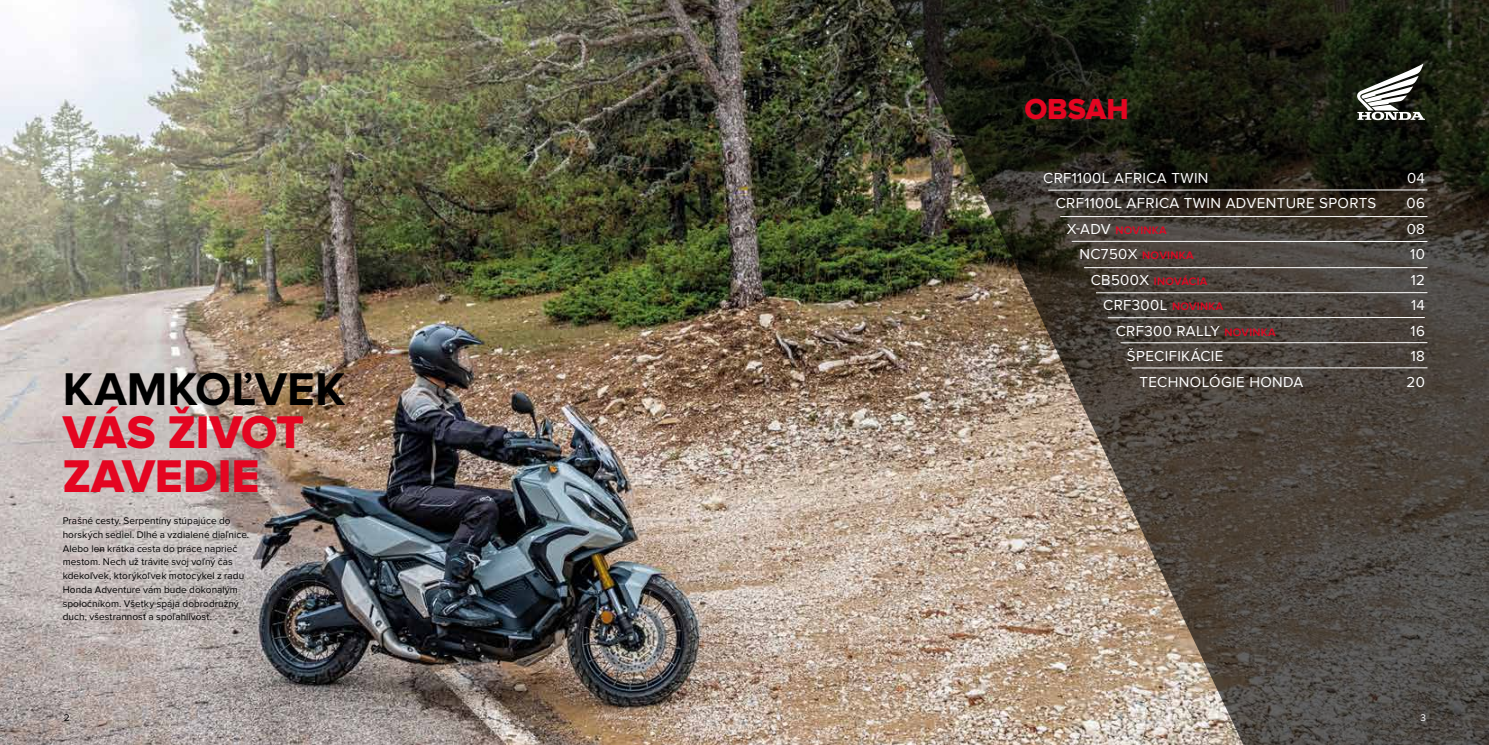
<style>
.page{position:relative;width:1489px;height:745px;background:#fff}
.page>*{position:absolute;margin:0;border:0;box-sizing:border-box;transform-origin:0 0}
.t1{font:47.5px/43.8px "Proxima Nova Extrabld";letter-spacing:-.005em;color:#e40521}
.t2{font:700 47.5px "Proxima Nova";letter-spacing:-.005em;color:#000}
.t3{font:30px "Proxima Nova Extrabld";color:#e40521}
.t4{font:15px/25.5px "Proxima Nova";letter-spacing:.025em;color:#fff;text-align:center}
.t5{font:600 11.25px "Proxima Nova";letter-spacing:.025em;color:#e40521}
.t6{font:10px/13.8px "Proxima Nova";letter-spacing:.005em;color:#000}
.t7{font:10px "Proxima Nova";color:#fff}
.s1{font-weight:400;font-size:15px;color:#fff}
.s2{font-weight:600;font-size:11.25px;color:#e40521}
</style>
<div class="page">
<img style="left:745px;top:0;width:137px;height:744px">
<img style="left:0;top:0;width:745px;height:744px">
<svg style="left:882px;top:0;width:606px;height:744px;background:#5a5347"></svg>
<svg style="left:1356px;top:64px;width:68px;height:56px"></svg>
<hr style="left:1048px;top:190px;width:379px;height:1px;background:#fff">
<hr style="left:1060px;top:216px;width:367px;height:1px;background:#fff">
<hr style="left:1071px;top:241px;width:356px;height:1px;background:#fff">
<hr style="left:1084px;top:267px;width:343px;height:1px;background:#fff">
<hr style="left:1095px;top:292px;width:332px;height:1px;background:#fff">
<hr style="left:1107px;top:317px;width:317px;height:1px;background:#fff">
<hr style="left:1120px;top:342px;width:307px;height:1px;background:#fff">
<hr style="left:1131px;top:367px;width:296px;height:1px;background:#fff">
<h1 class="t2" style="left:63px;top:361px;width:284px">KAMKOĽVEK</h1>
<h1 class="t1" style="left:63px;top:412px;width:243px">VÁS ŽIVOT<br>ZAVEDIE</h1>
<p class="t6" style="left:63px;top:513px;width:188px">Prašné cesty. Serpentíny stúpajúce do horských sediel. Dlhé a vzdialené diaľnice.<br>Alebo len krátka cesta do práce naprieč mestom. Nech už trávite svoj voľný čas kdekoľvek, ktorýkoľvek motocykel z radu Honda Adventure vám bude dokonalým spoločníkom. Všetky spája dobrodružný duch, všestrannosť a spoľahlivosť.</p>
<h2 class="t3" style="left:1024px;top:95px;width:106px">OBSAH</h2>
<h3 class="t4" style="left:1055px;top:165px;width:322px;text-align:left;text-indent:-12px">CRF1100L AFRICA TWIN<br>CRF1100L AFRICA TWIN ADVENTURE SPORTS</h3>
<p class="t5" style="left:1066px;top:223px;width:101px"><span class="s1">X-ADV</span> NOVINKA</p>
<p class="t5" style="left:1079px;top:249px;width:116px"><span class="s1">NC750X</span> NOVINKA</p>
<p class="t5" style="left:1090px;top:274px;width:118px"><span class="s1">CB500X</span> INOVÁCIA</p>
<h3 class="t4" style="left:1103px;top:292px;width:122px">CRF300L <span class="s2">NOVINKA</span></h3>
<h3 class="t4" style="left:1115px;top:318px;width:161px">CRF300 RALLY <span class="s2">NOVINKA</span></h3>
<h3 class="t4" style="left:1126px;top:343px;width:98px">ŠPECIFIKÁCIE</h3>
<h3 class="t4" style="left:1139px;top:369px;width:165px">TECHNOLÓGIE HONDA</h3>
<h3 class="t4" style="left:1406px;top:165px;width:20px">04<br>06<br>08<br>10<br>12<br>14<br>16<br>18<br>20</h3>
<p class="t6" style="left:64px;top:710px;width:7px">2</p>
<p class="t7" style="left:1420px;top:711px;width:7px">3</p>
</div>
